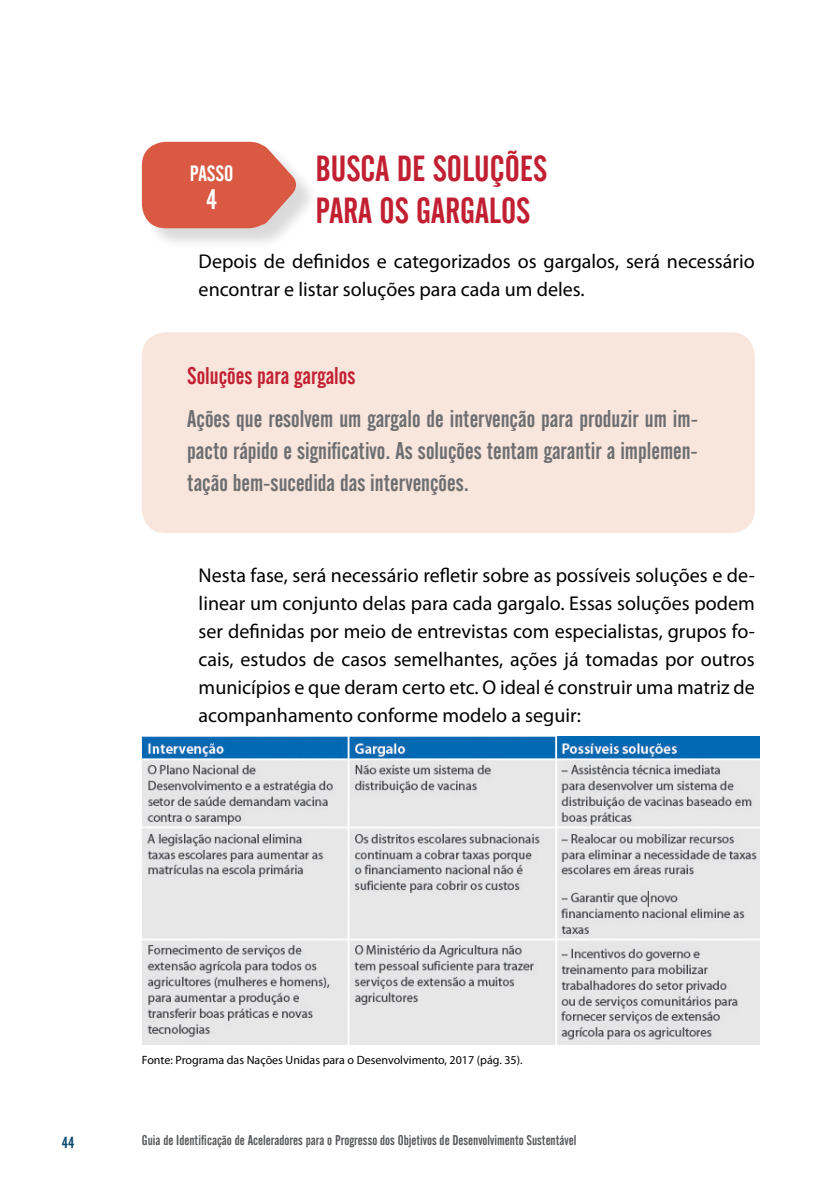
<style>
.page{position:relative;width:840px;height:1191px;background:#fff}
.page>*{position:absolute;margin:0;border:0;box-sizing:border-box;transform-origin:0 0}
.t1{font:36px "Alternate Gothic No 2 BT";color:#c22032}
.t2{font:28px "Alternate Gothic No 2 BT";color:#fff}
.t3{font:24px/32px "Alternate Gothic No 2 BT";color:#6d6e71;text-align:justify}
.t4{font:24px "Alternate Gothic No 2 BT";color:#c22032}
.t5{font:22px "Alternate Gothic No 2 BT";color:#fff}
.t6{font:20px/28px "Myriad Pro";color:#000}
.t7{font:16px "Alternate Gothic No 2 BT";color:#0a496d}
.t8{font:14px "Alternate Gothic No 2 BT";color:#58595b}
.t9{font:12px "Myriad Pro";color:#000}
</style>
<div class="page">
<div style="left:142px;top:332px;width:612px;height:201px;background:#f8e5dc;border-radius:24px"></div>
<div style="left:142px;top:143px;width:176px;height:108px;background:#000;opacity:.15"></div>
<div style="left:142px;top:142px;width:131px;height:86px;background:#d95943;border-radius:24px"></div>
<svg style="left:260px;top:143px;width:40px;height:87px"></svg>
<img style="left:142px;top:736px;width:616px;height:308px">
<h1 class="t1" style="left:315px;top:148px;width:31px">Busca</h1>
<h1 class="t1" style="left:396px;top:148px;width:51px">de soluç</h1>
<h1 class="t1" style="left:504px;top:148px;width:29px">ões</h1>
<h1 class="t1" style="left:315px;top:190px;width:15px">para</h1>
<h1 class="t1" style="left:379px;top:190px;width:52px">os gargalos</h1>
<p class="t6" style="left:198px;top:247px;width:557px">Depois de definidos e categorizados os gargalos, será necessário encontrar e listar soluções para cada um deles.</p>
<p class="t5" style="left:190px;top:161px;width:45px">PASSO</p>
<h2 class="t2" style="left:206px;top:183px;width:13px">4</h2>
<p class="t4" style="left:187px;top:362px;width:169px">Soluções para gargalos</p>
<p class="t3" style="left:187px;top:403px;width:512px">Ações que resolvem um gargalo de intervenção para produzir um im&shy;pacto rápido e significativo. As soluções tentam garantir a implemen&shy;tação bem-sucedida das intervenções.</p>
<p class="t6" style="left:198px;top:560px;width:557px;text-align:justify">Nesta fase, será necessário refletir sobre as possíveis soluções e de&shy;linear um conjunto delas para cada gargalo. Essas soluções podem ser definidas por meio de entrevistas com especialistas, grupos fo&shy;cais, estudos de casos semelhantes, ações já tomadas por outros municípios e que deram certo etc. O ideal é construir uma matriz de acompanhamento conforme modelo a seguir:</p>
<p class="t9" style="left:142px;top:1053px;width:382px">Fonte: Programa das Nações Unidas para o Desenvolvimento, 2017 (pág. 35).</p>
<p class="t7" style="left:62px;top:1133px;width:14px">44</p>
<p class="t8" style="left:142px;top:1132px;width:436px">Guia de Identificação de Aceleradores para o Progresso dos Objetivos de Desenvolvimento Sustentável</p>
</div>
